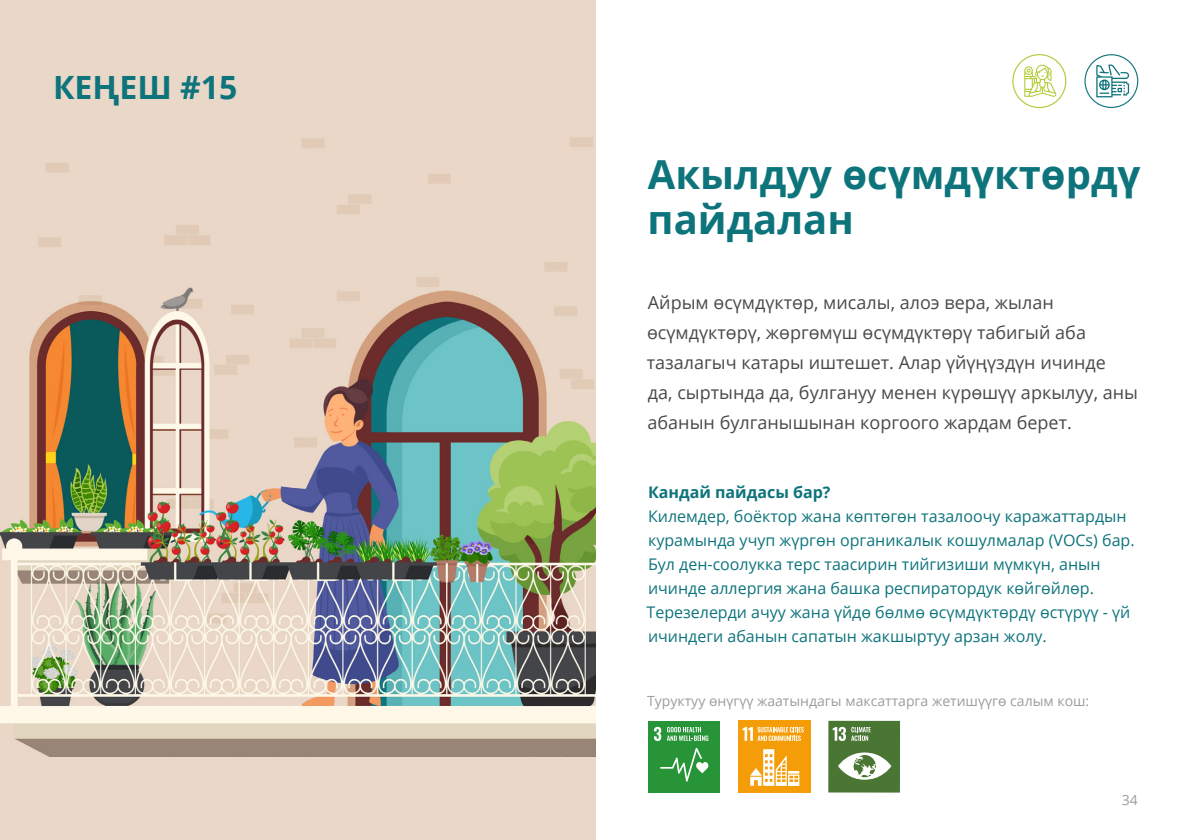
<style>
.page{position:relative;width:1191px;height:840px;background:#fff}
.page>*{position:absolute;margin:0;border:0;box-sizing:border-box;transform-origin:0 0}
.t1{font:700 40px/45px "Open Sans";color:#0e747c}
.t2{font:700 32px "Open Sans";color:#0e747c}
.t3{font:18px/30px "Open Sans";color:#494949}
.t4{font:16px/24px "Open Sans";color:#0e747c}
.t5{font:700 16px "Open Sans";color:#0e747c}
.t6{font:14px "Open Sans";color:#9d9d9d}
</style>
<div class="page">
<div style="left:0;top:0;width:596px;height:839px;background:#e9d7c7"></div>
<img style="left:0;top:137px;width:595px;height:619px">
<svg style="left:1084px;top:54px;width:54px;height:54px"></svg>
<svg style="left:1012px;top:54px;width:54px;height:54px"></svg>
<div style="left:648px;top:720px;width:72px;height:72px;background:#289438"></div>
<svg style="left:654px;top:726px;width:7px;height:14px"></svg>
<svg style="left:667px;top:727px;width:41px;height:13px"></svg>
<svg style="left:660px;top:747px;width:48px;height:34px"></svg>
<div style="left:738px;top:720px;width:72px;height:72px;background:#f59d08"></div>
<svg style="left:742px;top:727px;width:62px;height:13px"></svg>
<svg style="left:750px;top:749px;width:49px;height:36px"></svg>
<div style="left:828px;top:720px;width:72px;height:72px;background:#4a7634"></div>
<svg style="left:832px;top:726px;width:38px;height:14px"></svg>
<svg style="left:838px;top:752px;width:53px;height:27px"></svg>
<h2 class="t2" style="left:53px;top:65px;width:186px">КЕҢЕШ #15</h2>
<h1 class="t1" style="left:647px;top:151px;width:494px">Акылдуу өсүмдүктөрдү пайдалан</h1>
<p class="t3" style="left:647px;top:287px;width:493px">Айрым өсүмдүктөр, мисалы, алоэ вера, жылан өсүмдүктөрү, жөргөмүш өсүмдүктөрү табигый аба тазалагыч катары иштешет. Алар үйүңүздүн ичинде<br>да, сыртында да, булгануу менен күрөшүү аркылуу, аны абанын булганышынан коргоого жардам берет.</p>
<p class="t5" style="left:648px;top:480px;width:184px">Кандай пайдасы бар?</p>
<p class="t4" style="left:646px;top:503px;width:489px">Килемдер, боёктор жана көптөгөн тазалоочу каражаттардын курамында учуп жүргөн органикалык кошулмалар (VOCs) бар.<br>Бул ден-соолукка терс таасирин тийгизиши мүмкүн, анын ичинде аллергия жана башка респиратордук көйгөйлөр.<br>Терезелерди ачуу жана үйдө бөлмө өсүмдүктөрдү өстүрүү - үй ичиндеги абанын сапатын жакшыртуу арзан жолу.</p>
<p class="t6" style="left:647px;top:690px;width:444px">Туруктуу өнүгүү жаатындагы максаттарга жетишүүгө салым кош:</p>
<p class="t6" style="left:1121px;top:789px;width:18px">34</p>
</div>
